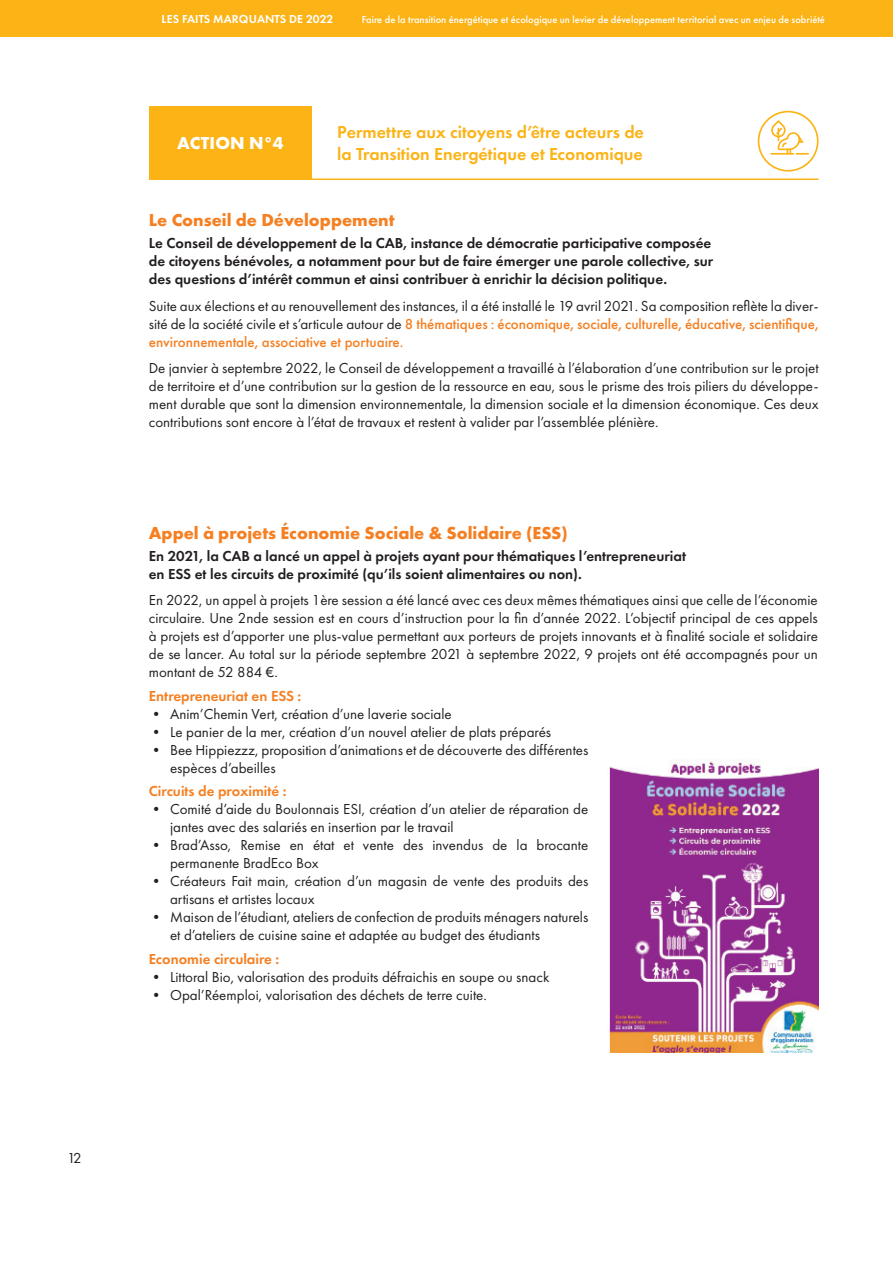
<style>
.page{position:relative;width:893px;height:1263px;background:#fff}
.page>*{position:absolute;margin:0;border:0;box-sizing:border-box;transform-origin:0 0}
.t1{font:600 18px/21.6px "Futura PT";color:#fbb316}
.t2{font:700 18px "Futura PT";color:#f57f21}
.t3{font:700 18px "Futura PT";letter-spacing:.01em;color:#fff}
.t4{font:15px/18px "Futura PT";color:#231f20}
.t5{font:600 15px/18px "Futura PT";color:#231f20}
.t6{font:600 15px "Futura PT";color:#f57f21}
.t7{font:600 12px "Futura PT";letter-spacing:.01em;color:#fff}
.t8{font:500 10.5px "Futura PT";color:#fff}
.s1{font-weight:500;color:#f57f21}
</style>
<div class="page">
<svg style="left:758px;top:111px;width:61px;height:61px"></svg>
<div style="left:149px;top:106px;width:163px;height:73px;background:#fbb316"></div>
<hr style="left:149px;top:178px;width:670px;height:2px;background:#fbb316">
<img style="left:607px;top:759px;width:212px;height:293px">
<div style="left:0;top:0;width:893px;height:36px;background:#fbb316"></div>
<p class="t4" style="left:67px;top:1149px;width:16px">12</p>
<p class="t7" style="left:162px;top:11px;width:173px">LES FAITS MARQUANTS DE 2022</p>
<p class="t8" style="left:362px;top:13px;width:465px">Faire de la transition énergétique et écologique un levier de développement territorial avec un enjeu de sobriété</p>
<p class="t3" style="left:177px;top:132px;width:108px">ACTION N°4</p>
<p class="t1" style="left:337px;top:121px;width:308px">Permettre aux citoyens d’être acteurs de la Transition Energétique et Economique</p>
<p class="t2" style="left:149px;top:209px;width:247px">Le Conseil de Développement</p>
<p class="t5" style="left:149px;top:234px;width:566px">Le Conseil de développement de la CAB, instance de démocratie participative composée de citoyens bénévoles, a notamment pour but de faire émerger une parole collective, sur des questions d’intérêt commun et ainsi contribuer à enrichir la décision politique.</p>
<p class="t4" style="left:149px;top:297px;width:671px;text-align:justify">Suite aux élections et au renouvellement des instances, il a été installé le 19 avril 2021. Sa composition reflète la diver&shy;sité de la société civile et s’articule autour de <span class="s1">8 thématiques : économique, sociale, culturelle, éducative, scientifique, environnementale, associative et portuaire.</span></p>
<p class="t4" style="left:149px;top:359px;width:671px;text-align:justify">De janvier à septembre 2022, le Conseil de développement a travaillé à l’élaboration d’une contribution sur le projet de territoire et d’une contribution sur la gestion de la ressource en eau, sous le prisme des trois piliers du développe&shy;ment durable que sont la dimension environnementale, la dimension sociale et la dimension économique. Ces deux contributions sont encore à l’état de travaux et restent à valider par l’assemblée plénière.</p>
<p class="t2" style="left:149px;top:521px;width:420px">Appel à projets Économie Sociale &amp; Solidaire (ESS)</p>
<p class="t5" style="left:149px;top:547px;width:539px">En 2021, la CAB a lancé un appel à projets ayant pour thématiques l’entrepreneuriat en ESS et les circuits de proximité (qu’ils soient alimentaires ou non).</p>
<p class="t4" style="left:149px;top:591px;width:671px;text-align:justify">En 2022, un appel à projets 1ère session a été lancé avec ces deux mêmes thématiques ainsi que celle de l’économie circulaire. Une 2nde session est en cours d’instruction pour la fin d’année 2022. L’objectif principal de ces appels à projets est d’apporter une plus-value permettant aux porteurs de projets innovants et à finalité sociale et solidaire de se lancer. Au total sur la période septembre 2021 à septembre 2022, 9 projets ont été accompagnés pour un montant de 52 884 €.</p>
<p class="t6" style="left:149px;top:686px;width:154px">Entrepreneuriat en ESS :</p>
<p class="t4" style="left:149px;top:705px;width:304px">• Anim’Chemin Vert, création d’une laverie sociale</p>
<p class="t4" style="left:149px;top:723px;width:404px">• Le panier de la mer, création d’un nouvel atelier de plats préparés</p>
<p class="t4" style="left:170px;top:741px;width:420px;text-indent:-21px">• Bee Hippiezzz, proposition d’animations et de découverte des différentes espèces d’abeilles</p>
<p class="t6" style="left:149px;top:782px;width:139px">Circuits de proximité :</p>
<p class="t4" style="left:170px;top:800px;width:420px;text-indent:-21px">• Comité d’aide du Boulonnais ESI, création d’un atelier de réparation de jantes avec des salariés en insertion par le travail</p>
<p class="t4" style="left:170px;top:836px;width:420px;text-indent:-21px">• Brad’Asso, Remise en état et vente des invendus de la brocante permanente BradEco Box</p>
<p class="t4" style="left:170px;top:872px;width:420px;text-indent:-21px">• Créateurs Fait main, création d’un magasin de vente des produits des artisans et artistes locaux</p>
<p class="t4" style="left:170px;top:908px;width:420px;text-indent:-21px">• Maison de l’étudiant, ateliers de confection de produits ménagers naturels et d’ateliers de cuisine saine et adaptée au budget des étudiants</p>
<p class="t6" style="left:149px;top:949px;width:132px">Economie circulaire :</p>
<p class="t4" style="left:149px;top:968px;width:402px">• Littoral Bio, valorisation des produits défraichis en soupe ou snack</p>
<p class="t4" style="left:149px;top:986px;width:339px">• Opal’Réemploi, valorisation des déchets de terre cuite.</p>
</div>
